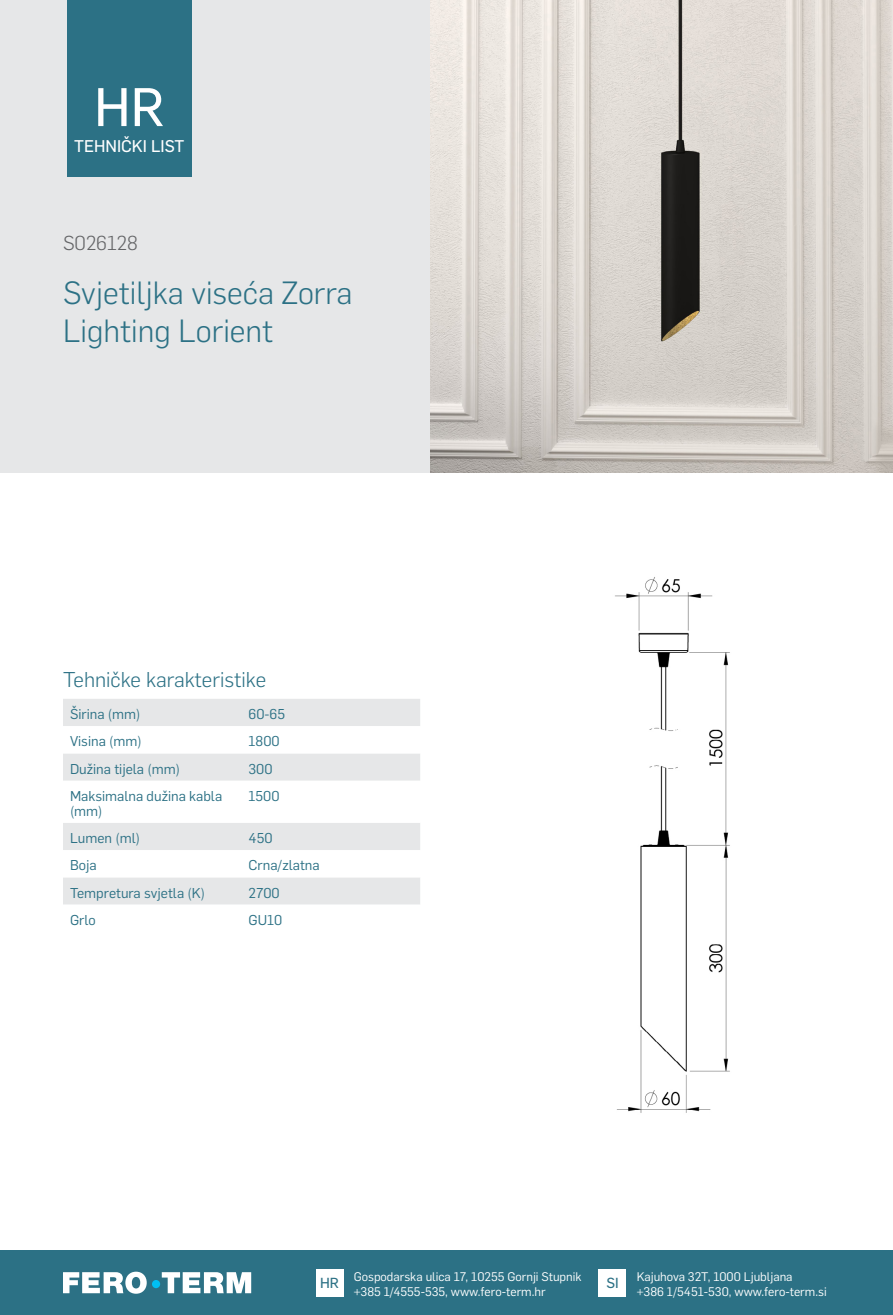
<style>
.page{position:relative;width:893px;height:1315px;background:#fff}
.page>*{position:absolute;margin:0;border:0;box-sizing:border-box;transform-origin:0 0}
.t1{font:53.2px "Flama Basic";color:#fff}
.t2{font:300 31.5px/37.8px "Flama";color:#2c7185}
.t3{font:300 21px "Flama";color:#2c7185}
.t4{font:300 19.78px "Flama";color:#636466}
.t5{font:16.62px "Flama Basic";color:#fff}
.t6{font:14.35px "Flama Basic";color:#2c7185}
.t7{font:14px/14.7px "Flama";color:#2c7185}
.t8{font:12.25px/15.8px "Flama";color:#fff}
</style>
<div class="page">
<div style="left:0;top:1250px;width:893px;height:65px;background:#2c7185"></div>
<div style="left:316px;top:1269px;width:27px;height:27px;background:#fff"></div>
<div style="left:599px;top:1269px;width:27px;height:27px;background:#fff"></div>
<svg style="left:63px;top:1271px;width:188px;height:22px"></svg>
<div style="left:152px;top:1280px;width:8px;height:8px;background:#00c0f3;border-radius:50%"></div>
<div style="left:0;top:0;width:430px;height:472px;background:#e6e7e8"></div>
<div style="left:67px;top:0;width:124px;height:177px;background:#2c7185"></div>
<div style="left:63px;top:699px;width:357px;height:27px;background:#e6e7e8"></div>
<svg style="left:63px;top:754px;width:357px;height:151px;fill:#e6e7e8"></svg>
<img style="left:430px;top:0;width:463px;height:472px">
<img style="left:615px;top:577px;width:115px;height:536px">
<h1 class="t1" style="left:94px;top:70px;width:72px">HR</h1>
<p class="t5" style="left:74px;top:134px;width:112px">TEHNIČKI LIST</p>
<h3 class="t4" style="left:63px;top:229px;width:77px">S026128</h3>
<h2 class="t2" style="left:63px;top:272px;width:291px">Svjetiljka viseća Zorra<br>Lighting Lorient</h2>
<h3 class="t3" style="left:63px;top:665px;width:205px">Tehničke karakteristike</h3>
<p class="t7" style="left:70px;top:706px;width:72px">Širina (mm)</p>
<p class="t7" style="left:249px;top:706px;width:38px">60-65</p>
<p class="t7" style="left:70px;top:733px;width:73px">Visina (mm)</p>
<p class="t7" style="left:249px;top:733px;width:33px">1800</p>
<p class="t7" style="left:70px;top:760px;width:112px">Dužina tijela (mm)</p>
<p class="t7" style="left:249px;top:760px;width:26px">300</p>
<p class="t7" style="left:70px;top:788px;width:154px">Maksimalna dužina kabla (mm)</p>
<p class="t7" style="left:249px;top:788px;width:32px">1500</p>
<p class="t7" style="left:70px;top:830px;width:72px">Lumen (ml)</p>
<p class="t7" style="left:249px;top:830px;width:25px">450</p>
<p class="t7" style="left:70px;top:857px;width:28px">Boja</p>
<p class="t7" style="left:249px;top:857px;width:73px">Crna/zlatna</p>
<p class="t7" style="left:70px;top:884px;width:137px">Tempretura svjetla (K)</p>
<p class="t7" style="left:249px;top:884px;width:33px">2700</p>
<p class="t7" style="left:70px;top:911px;width:27px">Grlo</p>
<p class="t7" style="left:249px;top:911px;width:35px">GU10</p>
<p class="t6" style="left:320px;top:1272px;width:20px">HR</p>
<p class="t8" style="left:637px;top:1267px;width:191px">Kajuhova 32T, 1000 Ljubljana<br>+386 1/5451-530, www.fero-term.si</p>
<p class="t8" style="left:354px;top:1267px;width:229px">Gospodarska ulica 17, 10255 Gornji Stupnik +385 1/4555-535, www.fero-term.hr</p>
<p class="t6" style="left:606px;top:1272px;width:14px">SI</p>
</div>
